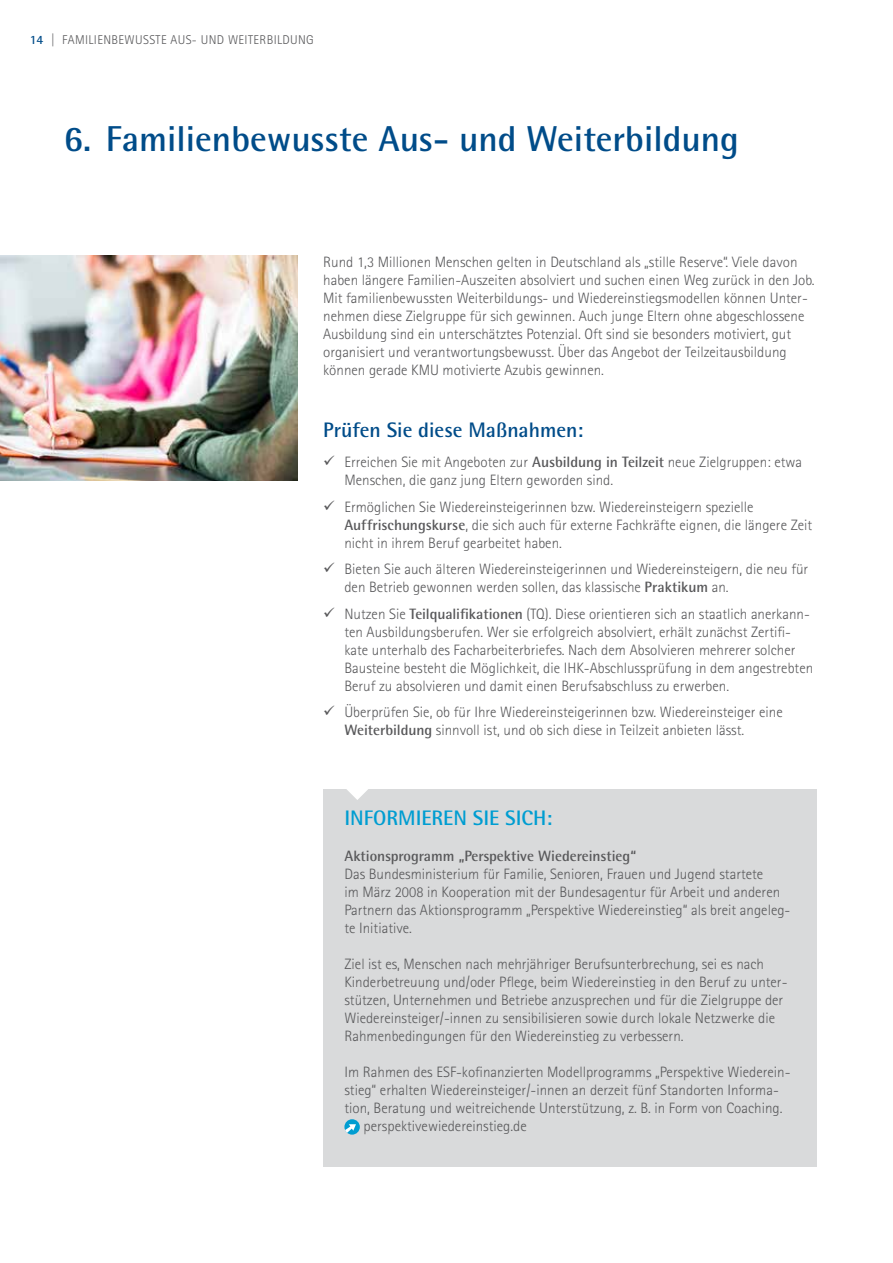
<style>
.page{position:relative;width:893px;height:1263px;background:#fff}
.page>*{position:absolute;margin:0;border:0;box-sizing:border-box;transform-origin:0 0}
.t1{font:700 36px "Agfa Rotis Semisans";color:#004c89}
.t2{font:700 21px "Agfa Rotis Semisans";color:#004c89}
.t3{font:700 21px "Agfa Rotis Semisans";color:#009dd1}
.t4{font:300 15px/18px "Agfa Rotis Sans Serif";color:#58585a}
.t5{font:700 15px "Agfa Rotis Semisans";color:#58585a}
.t6{font:300 12.75px "Agfa Rotis Sans Serif";letter-spacing:.03em;color:#58585a}
.s1{font-weight:700;color:#004c89}
.s2{font-family:"Agfa Rotis Semisans";font-weight:700}
</style>
<div class="page">
<div style="left:323px;top:789px;width:493px;height:377px;background:#d9dadb"></div>
<div style="left:344px;top:1119px;width:16px;height:15px;background:#009dd1;border-radius:50%"></div>
<svg style="left:345px;top:1124px;width:11px;height:9px"></svg>
<img style="left:0;top:255px;width:298px;height:225px">
<svg style="left:347px;top:789px;width:21px;height:11px"></svg>
<p class="t6" style="left:30px;top:32px;width:286px"><span class="s1">14</span> | FAMILIENBEWUSSTE AUS- UND WEITERBILDUNG</p>
<h1 class="t1" style="left:64px;top:116px;width:676px">6. Familienbewusste Aus- und Weiterbildung</h1>
<p class="t4" style="left:323px;top:253px;width:493px">Rund 1,3 Millionen Menschen gelten in Deutschland als „stille Reserve“. Viele davon haben längere Familien-Auszeiten absolviert und suchen einen Weg zurück in den Job.<br>Mit familienbewussten Weiterbildungs- und Wiedereinstiegsmodellen können Unter&shy;nehmen diese Zielgruppe für sich gewinnen. Auch junge Eltern ohne abgeschlossene Ausbildung sind ein unterschätztes Potenzial. Oft sind sie besonders motiviert, gut organisiert und verantwortungsbewusst. Über das Angebot der Teilzeitausbildung können gerade KMU motivierte Azubis gewinnen.</p>
<h2 class="t2" style="left:323px;top:416px;width:262px">Prüfen Sie diese Maßnahmen:</h2>
<p class="t4" style="left:344px;top:453px;width:459px;text-indent:-21px">✓ Erreichen Sie mit Angeboten zur <span class="s2">Ausbildung in Teilzeit</span> neue Zielgruppen: etwa<br>Menschen, die ganz jung Eltern geworden sind.</p>
<p class="t4" style="left:344px;top:498px;width:469px;text-indent:-21px">✓ Ermöglichen Sie Wiedereinsteigerinnen bzw. Wiedereinsteigern spezielle<br><span class="s2">Auffrischungskurse</span>, die sich auch für externe Fachkräfte eignen, die längere Zeit nicht in ihrem Beruf gearbeitet haben.</p>
<p class="t4" style="left:344px;top:560px;width:465px;text-indent:-21px">✓ Bieten Sie auch älteren Wiedereinsteigerinnen und Wiedereinsteigern, die neu für den Betrieb gewonnen werden sollen, das klassische <span class="s2">Praktikum</span> an.</p>
<p class="t4" style="left:344px;top:605px;width:470px;text-indent:-21px">✓ Nutzen Sie <span class="s2">Teilqualifikationen</span> (TQ). Diese orientieren sich an staatlich anerkann&shy;ten Ausbildungsberufen. Wer sie erfolgreich absolviert, erhält zunächst Zertifi&shy;kate unterhalb des Facharbeiterbriefes. Nach dem Absolvieren mehrerer solcher Bausteine besteht die Möglichkeit, die IHK-Abschlussprüfung in dem angestrebten Beruf zu absolvieren und damit einen Berufsabschluss zu erwerben.</p>
<p class="t4" style="left:344px;top:703px;width:440px;text-indent:-21px">✓ Überprüfen Sie, ob für Ihre Wiedereinsteigerinnen bzw. Wiedereinsteiger eine<br><span class="s2">Weiterbildung</span> sinnvoll ist, und ob sich diese in Teilzeit anbieten lässt.</p>
<h2 class="t3" style="left:344px;top:805px;width:209px">INFORMIEREN SIE SICH:</h2>
<p class="t5" style="left:344px;top:847px;width:293px">Aktionsprogramm „Perspektive Wiedereinstieg“</p>
<p class="t4" style="left:344px;top:865px;width:448px">Das Bundesministerium für Familie, Senioren, Frauen und Jugend startete<br>im März 2008 in Kooperation mit der Bundesagentur für Arbeit und anderen Partnern das Aktionsprogramm „Perspektive Wiedereinstieg“ als breit angeleg&shy;te Initiative.</p>
<p class="t4" style="left:344px;top:955px;width:445px">Ziel ist es, Menschen nach mehrjähriger Berufsunterbrechung, sei es nach Kinderbetreuung und/oder Pflege, beim Wiedereinstieg in den Beruf zu unter&shy;stützen, Unternehmen und Betriebe anzusprechen und für die Zielgruppe der Wiedereinsteiger/-innen zu sensibilisieren sowie durch lokale Netzwerke die Rahmenbedingungen für den Wiedereinstieg zu verbessern.</p>
<p class="t4" style="left:344px;top:1063px;width:448px">Im Rahmen des ESF-kofinanzierten Modellprogramms „Perspektive Wiederein-</p>
<p class="t4" style="left:344px;top:1081px;width:436px">stieg“ erhalten Wiedereinsteiger/-innen an derzeit fünf Standorten Informa-</p>
<p class="t4" style="left:344px;top:1099px;width:440px">tion, Beratung und weitreichende Unterstützung, z. B. in Form von Coaching.</p>
<p class="t4" style="left:364px;top:1117px;width:165px">perspektivewiedereinstieg.de</p>
</div>
